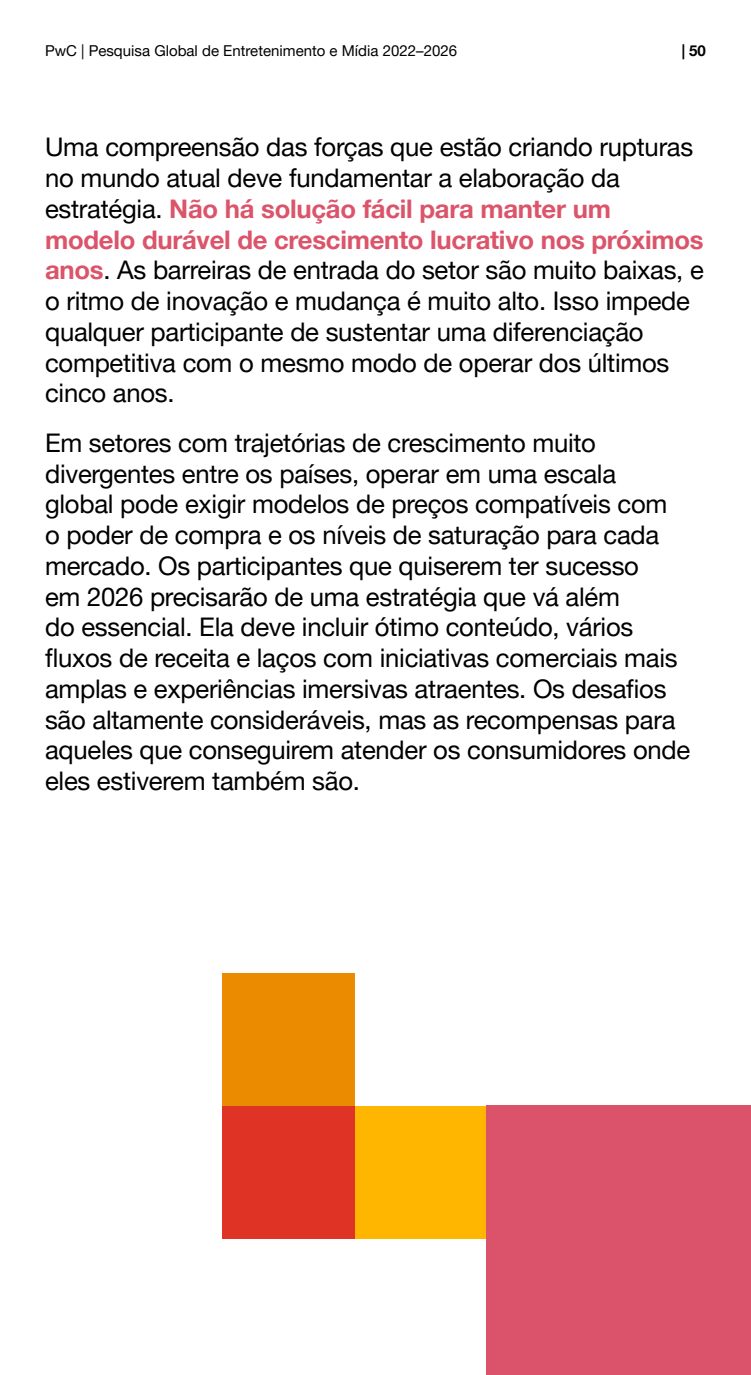
<style>
.page{position:relative;width:751px;height:1375px;background:#fff}
.page>*{position:absolute;margin:0;border:0;box-sizing:border-box;transform-origin:0 0}
.t1{font:25.62px/30.8px "Helvetica Neue LT Pro";letter-spacing:-.01em;color:#000}
.t2{font:15px "Helvetica Neue LT Pro";color:#000}
.t3{font:700 15px "Helvetica Neue LT Pro";color:#000}
.s1{font-weight:700;color:#db546a}
</style>
<div class="page">
<div style="left:353px;top:1106px;width:132px;height:132px;background:#ffb600"></div>
<div style="left:485px;top:1106px;width:265px;height:269px;background:#db536a"></div>
<div style="left:222px;top:1106px;width:132px;height:132px;background:#df3326"></div>
<div style="left:222px;top:974px;width:132px;height:132px;background:#eb8c00"></div>
<p class="t2" style="left:45px;top:41px;width:413px">PwC | Pesquisa Global de Entretenimento e Mídia 2022–2026</p>
<p class="t3" style="left:681px;top:41px;width:26px">| 50</p>
<p class="t1" style="left:45px;top:131px;width:659px">Uma compreensão das forças que estão criando rupturas no mundo atual deve fundamentar a elaboração da estratégia. <span class="s1">Não há solução fácil para manter um modelo durável de crescimento lucrativo nos próximos anos</span>. As barreiras de entrada do setor são muito baixas, e o ritmo de inovação e mudança é muito alto. Isso impede qualquer participante de sustentar uma diferenciação competitiva com o mesmo modo de operar dos últimos cinco anos.</p>
<p class="t1" style="left:45px;top:427px;width:646px">Em setores com trajetórias de crescimento muito divergentes entre os países, operar em uma escala global pode exigir modelos de preços compatíveis com<br>o poder de compra e os níveis de saturação para cada mercado. Os participantes que quiserem ter sucesso<br>em 2026 precisarão de uma estratégia que vá além<br>do essencial. Ela deve incluir ótimo conteúdo, vários fluxos de receita e laços com iniciativas comerciais mais amplas e experiências imersivas atraentes. Os desafios são altamente consideráveis, mas as recompensas para aqueles que conseguirem atender os consumidores onde eles estiverem também são.</p>
</div>
